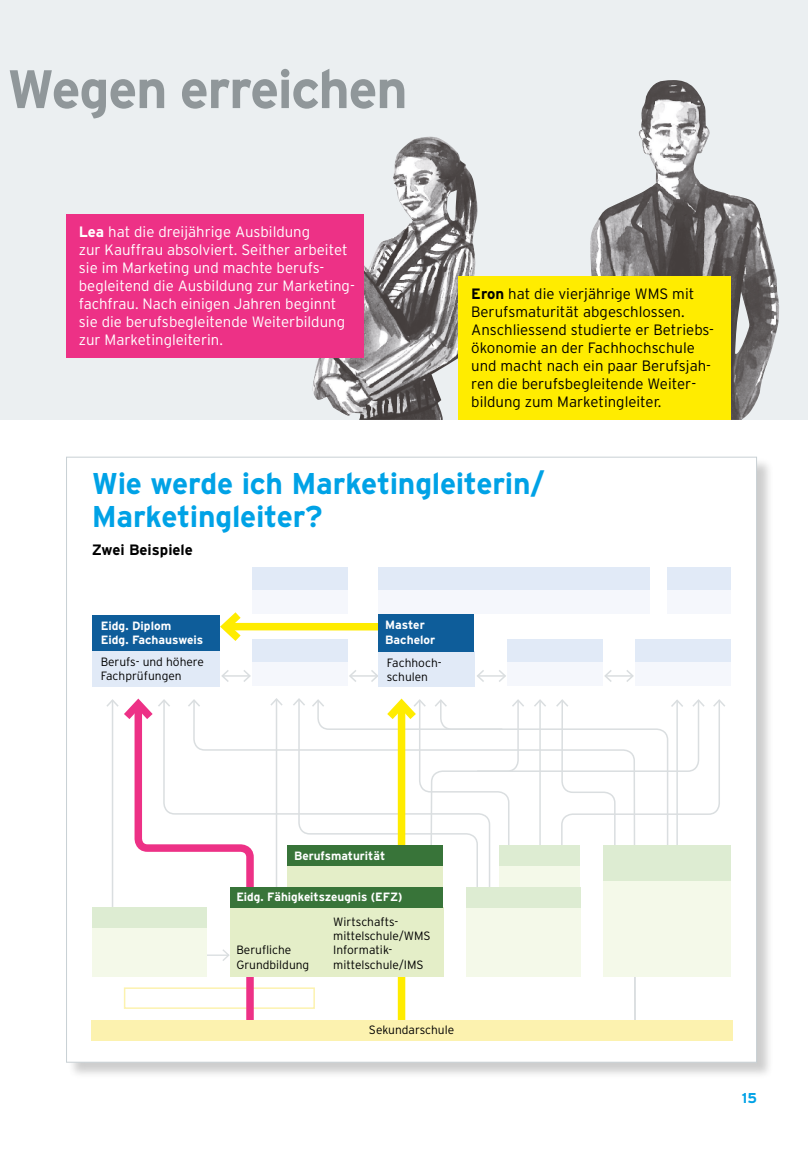
<style>
.page{position:relative;width:808px;height:1149px;background:#fff}
.page>*{position:absolute;margin:0;border:0;box-sizing:border-box;transform-origin:0 0}
.t1{font:700 54px "Interstate";letter-spacing:-.025em;color:#90979a}
.t2{font:700 30px/33px "Interstate";letter-spacing:-.01em;color:#00a2e6}
.t3{font:300 15px/18px "Interstate";color:#fff}
.t4{font:300 15px/18px "Interstate";color:#000}
.t5{font:700 15px "Interstate";color:#000}
.t6{font:700 14.25px "Interstate";color:#00a2e6}
.t7{font:300 12px/14.2px "Interstate";color:#000}
.t8{font:700 12px/14.2px "Interstate";color:#fff}
.s1{font-weight:700}
</style>
<div class="page">
<div style="left:0;top:0;width:808px;height:420px;background:#ebeff1"></div>
<img style="left:590px;top:80px;width:189px;height:340px">
<img style="left:312px;top:137px;width:166px;height:283px">
<div style="left:67px;top:457px;width:707px;height:622px;background:#000;opacity:.2"></div>
<div style="left:66px;top:456px;width:691px;height:606px;background:#fff;border:1px solid #c8d0d4"></div>
<svg style="left:162px;top:976px;width:129px;height:103px"></svg>
<svg style="left:221px;top:670px;width:30px;height:12px"></svg>
<svg style="left:349px;top:668px;width:30px;height:15px"></svg>
<svg style="left:477px;top:670px;width:29px;height:12px"></svg>
<svg style="left:604px;top:670px;width:30px;height:12px"></svg>
<div style="left:124px;top:987px;width:191px;height:21px;border:2px solid #fcf2af"></div>
<svg style="left:192px;top:749px;width:99px;height:270px"></svg>
<div style="left:226px;top:622px;width:153px;height:8px;background:#ffec00"></div>
<svg style="left:220px;top:612px;width:29px;height:29px"></svg>
<div style="left:246px;top:923px;width:8px;height:102px;background:#ed3186"></div>
<svg style="left:291px;top:698px;width:436px;height:381px"></svg>
<svg style="left:106px;top:698px;width:178px;height:264px"></svg>
<div style="left:92px;top:650px;width:128px;height:36px;background:#e1eaf7"></div>
<div style="left:379px;top:651px;width:96px;height:36px;background:#e1eaf7"></div>
<div style="left:230px;top:907px;width:213px;height:69px;background:#e4eec8"></div>
<div style="left:91px;top:1019px;width:641px;height:21px;background:#fcf2af"></div>
<div style="left:66px;top:214px;width:298px;height:144px;background:#ed3186"></div>
<div style="left:458px;top:276px;width:273px;height:144px;background:#ffec00"></div>
<div style="left:287px;top:865px;width:156px;height:21px;background:#e4eec8"></div>
<div style="left:252px;top:567px;width:96px;height:23px;background:#e1eaf7"></div>
<div style="left:379px;top:567px;width:271px;height:23px;background:#e1eaf7"></div>
<div style="left:507px;top:639px;width:96px;height:23px;background:#e1eaf7"></div>
<div style="left:252px;top:639px;width:96px;height:23px;background:#e1eaf7"></div>
<div style="left:635px;top:639px;width:96px;height:23px;background:#e1eaf7"></div>
<div style="left:667px;top:567px;width:64px;height:23px;background:#e1eaf7"></div>
<div style="left:252px;top:590px;width:96px;height:23px;background:#f5f7fc"></div>
<div style="left:379px;top:590px;width:271px;height:24px;background:#f5f7fc"></div>
<div style="left:667px;top:590px;width:64px;height:24px;background:#f5f7fc"></div>
<div style="left:507px;top:662px;width:96px;height:23px;background:#f5f7fc"></div>
<div style="left:252px;top:662px;width:96px;height:23px;background:#f5f7fc"></div>
<div style="left:635px;top:662px;width:96px;height:23px;background:#f5f7fc"></div>
<div style="left:92px;top:614px;width:128px;height:36px;background:#0e5d9a"></div>
<div style="left:379px;top:614px;width:95px;height:37px;background:#0e5d9a"></div>
<div style="left:603px;top:861px;width:128px;height:115px;background:#f4f9e9"></div>
<div style="left:603px;top:844px;width:128px;height:36px;background:#ddecd2"></div>
<div style="left:92px;top:907px;width:115px;height:69px;background:#f4f9e9"></div>
<div style="left:92px;top:907px;width:115px;height:21px;background:#ddecd2"></div>
<div style="left:466px;top:899px;width:114px;height:77px;background:#f4f9e9"></div>
<div style="left:499px;top:844px;width:81px;height:21px;background:#ddecd2"></div>
<div style="left:499px;top:865px;width:81px;height:21px;background:#f4f9e9"></div>
<div style="left:466px;top:886px;width:114px;height:21px;background:#ddecd2"></div>
<div style="left:230px;top:886px;width:213px;height:21px;background:#387439"></div>
<div style="left:288px;top:844px;width:155px;height:21px;background:#387439"></div>
<h1 class="t1" style="left:7px;top:59px;width:402px">Wegen erreichen</h1>
<p class="t3" style="left:79px;top:223px;width:276px"><span class="s1">Lea</span> hat die dreijährige Ausbildung<br>zur Kauffrau absolviert. Seither arbeitet sie im Marketing und machte berufs&shy;begleitend die Ausbildung zur Marketing&shy;fachfrau. Nach einigen Jahren beginnt sie die berufsbegleitende Weiterbildung zur Marketingleiterin.</p>
<p class="t4" style="left:471px;top:284px;width:243px"><span class="s1">Eron</span> hat die vierjährige WMS mit Berufsmaturität abgeschlossen.<br>Anschliessend studierte er Betriebs&shy;ökonomie an der Fachhochschule und macht nach ein paar Berufsjah&shy;ren die berufsbegleitende Weiter&shy;bildung zum Marketingleiter.</p>
<h2 class="t2" style="left:92px;top:466px;width:454px">Wie werde ich Marketingleiterin/<br>Marketingleiter?</h2>
<p class="t5" style="left:92px;top:541px;width:103px">Zwei Beispiele</p>
<p class="t8" style="left:101px;top:618px;width:104px">Eidg. Diplom<br>Eidg. Fachausweis</p>
<p class="t8" style="left:385px;top:617px;width:52px">Master<br>Bachelor</p>
<p class="t7" style="left:101px;top:654px;width:105px">Berufs- und höhere<br>Fachprüfungen</p>
<p class="t7" style="left:387px;top:655px;width:55px">Fachhoch&shy;schulen</p>
<p class="t8" style="left:294px;top:848px;width:93px">Berufsmaturität</p>
<p class="t8" style="left:236px;top:889px;width:168px">Eidg. Fähigkeitszeugnis (EFZ)</p>
<p class="t7" style="left:236px;top:942px;width:74px">Berufliche<br>Grundbildung</p>
<p class="t7" style="left:333px;top:914px;width:99px">Wirtschafts&shy;mittelschule/WMS<br>Informatik&shy;mittelschule/IMS</p>
<p class="t7" style="left:369px;top:1022px;width:87px">Sekundarschule</p>
<p class="t6" style="left:742px;top:1089px;width:17px">15</p>
</div>
